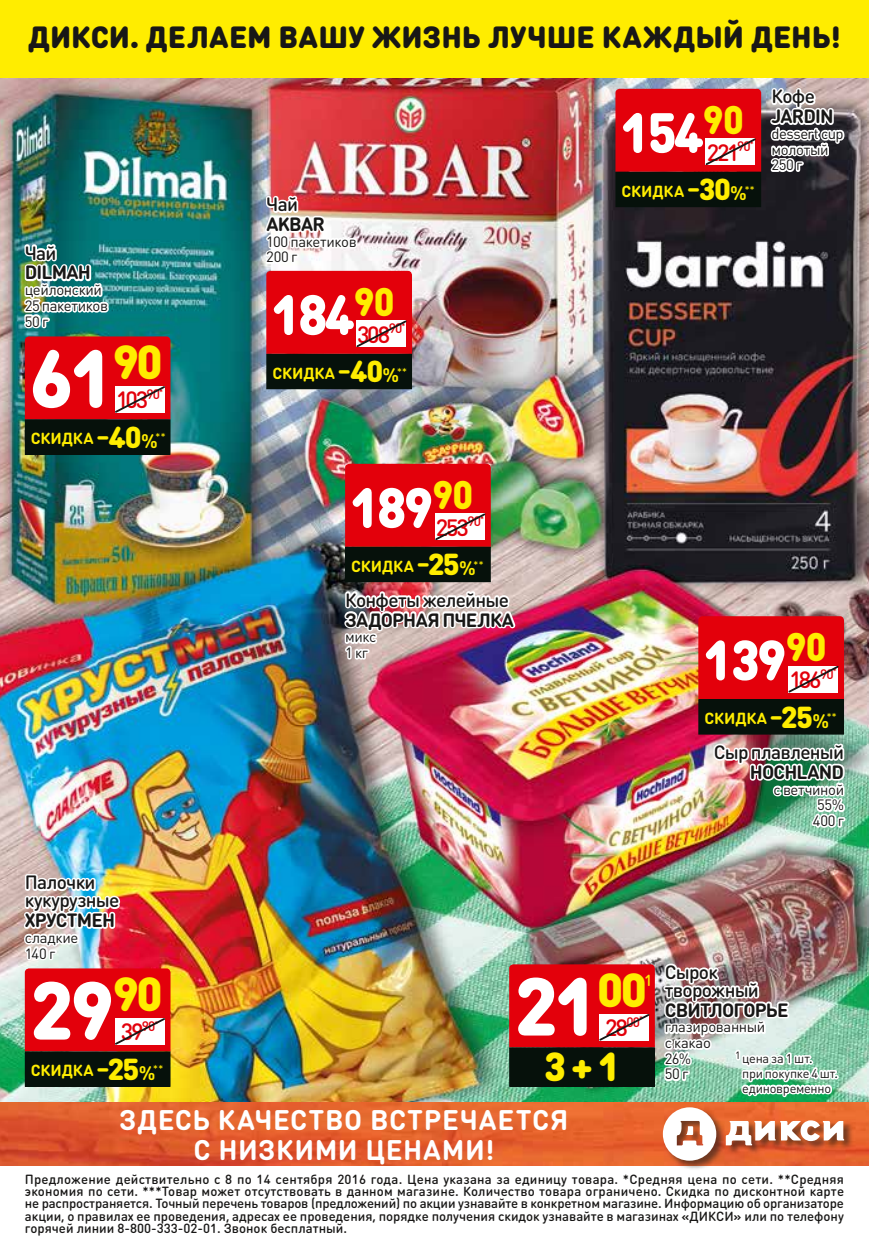
<style>
.page{position:relative;width:869px;height:1260px;background:#fff}
.page>*{position:absolute;margin:0;border:0;box-sizing:border-box;transform-origin:0 0}
.t1{font:900 80.85px "DIN Round Pro";color:#fff}
.t2{font:900 55.65px "DIN Round Pro";letter-spacing:-.05em;color:#fff;scale:.95 1}
.t3{font:900 39.9px "DIN Round Pro";color:#ffed00}
.t4{font:900 30.28px "DIN Round Pro";letter-spacing:.005em;color:#181716}
.t5{font:700 28px/29.8px "DIN Round Pro";letter-spacing:.025em;color:#fff;text-align:center}
.t6{font:500 23.28px "DIN Round Pro";letter-spacing:-.09em;color:#e3000b}
.t7{font:500 19.07px/18px "DIN Round Pro";letter-spacing:-.04em;color:#181716}
.t8{font:700 19.07px "DIN Round Pro";letter-spacing:-.04em;color:#181716}
.t9{font:700 15.92px "DIN Round Pro";letter-spacing:-.01em;color:#ffed00}
.t10{font:500 15.92px "DIN Round Pro";color:#ffed00}
.t11{font:14.7px/15.8px "DIN Round Pro";letter-spacing:-.025em;color:#181716}
.t12{font:500 13.12px/12.2px "DIN Round Pro";color:#181716;text-align:justify}
.t13{font:12.6px/14.7px "DIN Round Pro";letter-spacing:-.02em;color:#181716}
.s1{font-size:28.18px}
.s2{font-weight:900;font-size:29.93px}
.s3{font-size:19.43px}
</style>
<div class="page">
<img style="left:0;top:78px;width:868px;height:1024px">
<div style="left:509px;top:1048px;width:145px;height:38px;background:#06110b"></div>
<div style="left:509px;top:1047px;width:145px;height:40px;border:1px solid #06110b"></div>
<svg style="left:509px;top:964px;width:145px;height:83px;background:#e31b25"></svg>
<div style="left:25px;top:420px;width:145px;height:34px;background:#06110b"></div>
<div style="left:25px;top:419px;width:145px;height:36px;border:1px solid #06110b"></div>
<div style="left:25px;top:1052px;width:145px;height:34px;background:#06110b"></div>
<div style="left:25px;top:1051px;width:145px;height:36px;border:1px solid #06110b"></div>
<svg style="left:25px;top:968px;width:145px;height:83px;background:#e41b25"></svg>
<div style="left:615px;top:172px;width:145px;height:35px;background:#06110b"></div>
<svg style="left:615px;top:89px;width:145px;height:83px;background:#e21b24"></svg>
<div style="left:267px;top:354px;width:144px;height:35px;background:#06110b"></div>
<div style="left:345px;top:547px;width:145px;height:35px;background:#06110b"></div>
<svg style="left:345px;top:464px;width:145px;height:83px;background:#e31b24"></svg>
<div style="left:698px;top:700px;width:145px;height:34px;background:#06110b"></div>
<div style="left:698px;top:699px;width:145px;height:36px;border:1px solid #06110b"></div>
<svg style="left:698px;top:616px;width:145px;height:83px;background:#e31b24"></svg>
<svg style="left:766px;top:85px;width:81px;height:91px"></svg>
<img style="left:21px;top:871px;width:102px;height:91px">
<img style="left:710px;top:741px;width:138px;height:88px">
<img style="left:341px;top:588px;width:177px;height:75px">
<svg style="left:20px;top:241px;width:150px;height:178px"></svg>
<svg style="left:261px;top:193px;width:151px;height:161px"></svg>
<img style="left:0;top:1102px;width:868px;height:63px">
<div style="left:662px;top:1107px;width:191px;height:64px;background:#181716;opacity:.57"></div>
<img style="left:660px;top:961px;width:183px;height:200px">
<div style="left:0;top:0;width:868px;height:78px;background:#ffed00"></div>
<h3 class="t4" style="left:28px;top:14px;width:814px">ДИКСИ. ДЕЛАЕМ ВАШУ ЖИЗНЬ ЛУЧШЕ КАЖДЫЙ ДЕНЬ!</h3>
<h3 class="t7" style="left:25px;top:243px;width:33px">Чай</h3>
<h3 class="t8" style="left:25px;top:259px;width:68px">DILMAH</h3>
<p class="t11" style="left:25px;top:281px;width:85px">цейлонский<br>25 пакетиков<br>50 г</p>
<h1 class="t1" style="left:30px;top:317px;width:134px">61<sup>90</sup></h1>
<p class="t9" style="left:31px;top:427px;width:136px">СКИДКА <span class="s1">–</span><span class="s2">40</span><span class="s3">%</span><sup>**</sup></p>
<h3 class="t6" style="left:116px;top:384px;width:49px">103<sup>90</sup><sup>*</sup></h3>
<h3 class="t7" style="left:25px;top:873px;width:96px">Палочки кукурузные</h3>
<h3 class="t8" style="left:25px;top:907px;width:92px">ХРУСТМЕН</h3>
<p class="t11" style="left:25px;top:929px;width:55px">сладкие<br>140 г</p>
<h1 class="t1" style="left:30px;top:949px;width:134px">29<sup>90</sup></h1>
<p class="t9" style="left:31px;top:1059px;width:134px">СКИДКА <span class="s1">–</span><span class="s2">25</span><span class="s3">%</span><sup>**</sup></p>
<h3 class="t6" style="left:121px;top:1016px;width:39px">39<sup>90</sup><sup>*</sup></h3>
<h3 class="t7" style="left:266px;top:195px;width:33px">Чай</h3>
<h3 class="t8" style="left:266px;top:211px;width:60px">AKBAR</h3>
<p class="t11" style="left:266px;top:233px;width:92px">100 пакетиков<br>200 г</p>
<h2 class="t2" style="left:271px;top:272px;width:131px">184<sup>90</sup></h2>
<p class="t9" style="left:272px;top:362px;width:136px">СКИДКА <span class="s1">–</span><span class="s2">40</span><span class="s3">%</span><sup>**</sup></p>
<h3 class="t6" style="left:357px;top:318px;width:50px">308<sup>90</sup><sup>*</sup></h3>
<h2 class="t2" style="left:350px;top:465px;width:131px">189<sup>90</sup></h2>
<p class="t9" style="left:351px;top:555px;width:134px">СКИДКА <span class="s1">–</span><span class="s2">25</span><span class="s3">%</span><sup>**</sup></p>
<h3 class="t6" style="left:436px;top:511px;width:50px">253<sup>90</sup><sup>*</sup></h3>
<h3 class="t7" style="left:345px;top:590px;width:165px">Конфеты желейные</h3>
<h3 class="t8" style="left:345px;top:606px;width:170px">ЗАДОРНАЯ ПЧЕЛКА</h3>
<p class="t11" style="left:345px;top:629px;width:33px">микс<br>1 кг</p>
<h2 class="t2" style="left:620px;top:90px;width:131px">154<sup>90</sup></h2>
<p class="t9" style="left:621px;top:180px;width:135px">СКИДКА <span class="s1">–</span><span class="s2">30</span><span class="s3">%</span><sup>**</sup></p>
<h3 class="t6" style="left:706px;top:136px;width:48px">221<sup>90</sup><sup>*</sup></h3>
<h3 class="t7" style="left:771px;top:87px;width:45px">Кофе</h3>
<h3 class="t8" style="left:771px;top:103px;width:64px">JARDIN</h3>
<p class="t11" style="left:771px;top:125px;width:74px">dessert cup молотый<br>250 г</p>
<h2 class="t2" style="left:703px;top:618px;width:131px">139<sup>90</sup></h2>
<p class="t9" style="left:704px;top:707px;width:134px">СКИДКА <span class="s1">–</span><span class="s2">25</span><span class="s3">%</span><sup>**</sup></p>
<h3 class="t6" style="left:789px;top:664px;width:49px">186<sup>90</sup><sup>*</sup></h3>
<h3 class="t7" style="left:713px;top:742px;width:132px">Сыр плавленый</h3>
<h3 class="t8" style="left:749px;top:759px;width:96px">HOCHLAND</h3>
<p class="t11" style="left:812px;top:781px;width:33px;text-align:justify;text-indent:-39px">с ветчиной 55% 400 г</p>
<h1 class="t1" style="left:514px;top:945px;width:134px">21<sup>00</sup></h1>
<p class="t10" style="left:643px;top:969px;width:10px">1</p>
<h3 class="t3" style="left:543px;top:1037px;width:79px">3 + 1</h3>
<h3 class="t6" style="left:604px;top:1012px;width:40px">28<sup>00</sup><sup>*</sup></h3>
<h3 class="t7" style="left:664px;top:962px;width:96px">Сырок творожный</h3>
<h3 class="t8" style="left:664px;top:997px;width:125px">СВИТЛОГОРЬЕ</h3>
<p class="t11" style="left:664px;top:1019px;width:102px">глазированный с какао<br>26%<br>50 г</p>
<p class="t13" style="left:741px;top:1051px;width:97px;text-indent:-7px"><sup>1</sup> цена за 1 шт.<br>при покупке 4 шт. единовременно</p>
<h3 class="t5" style="left:119px;top:1104px;width:450px">ЗДЕСЬ КАЧЕСТВО ВСТРЕЧАЕТСЯ<br>С НИЗКИМИ ЦЕНАМИ!</h3>
<p class="t12" style="left:25px;top:1173px;width:820px">Предложение действительно с 8 по 14 сентября 2016 года. Цена указана за единицу товара. *Средняя цена по сети. **Средняя экономия по сети. ***Товар может отсутствовать в данном магазине. Количество товара ограничено. Скидка по дисконтной карте не распространяется. Точный перечень товаров (предложений) по акции узнавайте в конкретном магазине. Информацию об организаторе акции, о правилах ее проведения, адресах ее проведения, порядке получения скидок узнавайте в магазинах «ДИКСИ» или по телефону горячей линии 8-800-333-02-01. Звонок бесплатный.</p>
</div>
